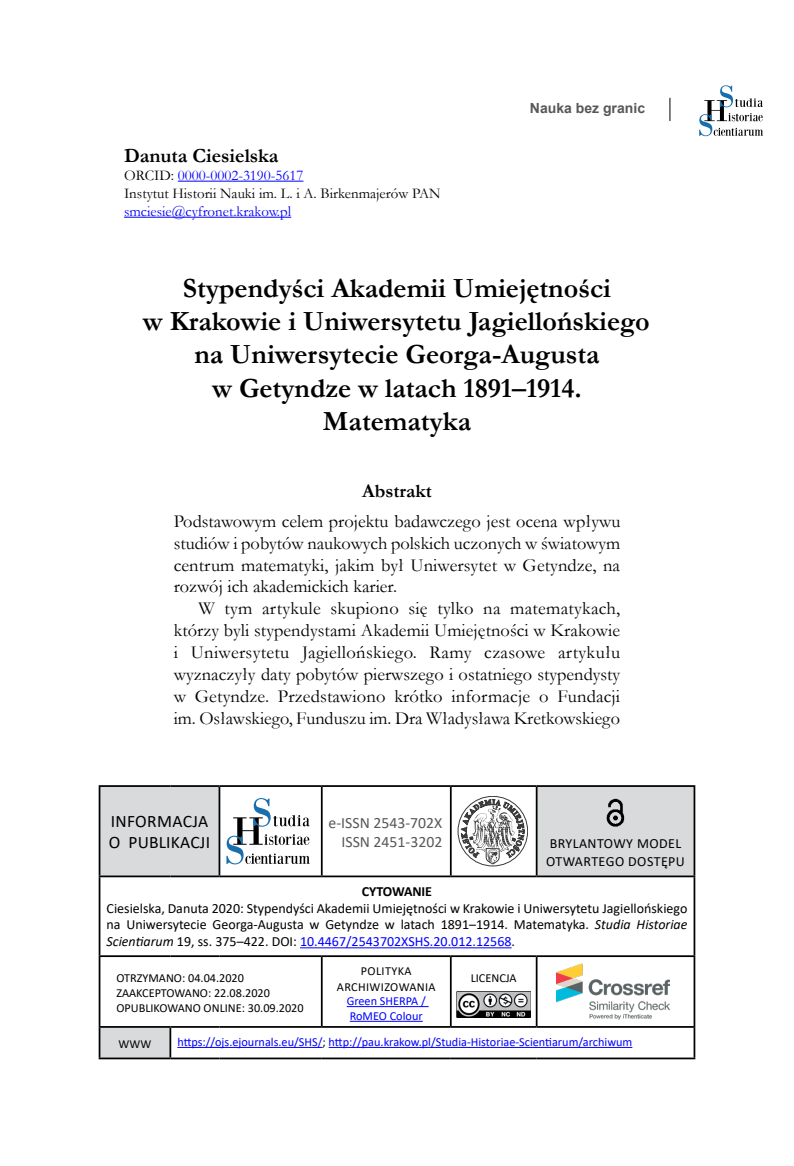
<style>
.page{position:relative;width:794px;height:1166px;background:#fff}
.page>*{position:absolute;margin:0;border:0;box-sizing:border-box;transform-origin:0 0}
.t1{font:700 28px/33.2px "Garamond";color:#000;text-align:center}
.t2{font:700 20.12px "Garamond";color:#000}
.t3{font:700 19.25px "Garamond";color:#000}
.t4{font:18.38px/21.9px "Garamond";color:#000;text-align:justify}
.t5{font:17.5px/21px "Calibri";letter-spacing:.01em;color:#000}
.t6{font:15.75px/19.2px "Calibri";color:#58585a;text-align:right}
.t7{font:14.88px/18px "Garamond";color:#000}
.t8{font:14.88px "Garamond";color:#00f}
.t9{font:14px/16.8px "Calibri";color:#000;text-align:justify}
.t10{font:14px/17.5px "Calibri";letter-spacing:.03em;color:#000}
.t11{font:700 14px "Arial";color:#58585a}
.t12{font:700 14px "Calibri";letter-spacing:-.005em;color:#000}
.t13{font:12.25px/14.7px "Calibri";color:#00f}
.t14{font:12.25px/14.7px "Calibri";color:#000}
.t15{font:12.25px/15.2px "Calibri";letter-spacing:.03em;color:#000;text-align:center}
.s1{color:#00f}
.s2{font-style:italic}
.s3{color:#000}
</style>
<div class="page">
<svg style="left:669px;top:98px;width:1px;height:23px"></svg>
<svg style="left:699px;top:85px;width:64px;height:51px"></svg>
<hr style="left:178px;top:181px;width:125px;height:1px;background:#00f">
<hr style="left:124px;top:217px;width:167px;height:1px;background:#00f">
<svg style="left:100px;top:787px;width:593px;height:270px"></svg>
<hr style="left:99px;top:785px;width:71px;height:2px;background:#000">
<hr style="left:99px;top:787px;width:1px;height:88px;background:#000">
<hr style="left:170px;top:785px;width:49px;height:2px;background:#000">
<hr style="left:219px;top:785px;width:103px;height:2px;background:#000">
<hr style="left:219px;top:787px;width:1px;height:88px;background:#000">
<hr style="left:322px;top:785px;width:129px;height:2px;background:#000">
<hr style="left:321px;top:787px;width:2px;height:88px;background:#000">
<hr style="left:451px;top:785px;width:85px;height:2px;background:#000">
<hr style="left:450px;top:787px;width:2px;height:88px;background:#000">
<hr style="left:536px;top:785px;width:159px;height:2px;background:#000">
<hr style="left:536px;top:787px;width:1px;height:88px;background:#000">
<hr style="left:693px;top:787px;width:2px;height:88px;background:#000">
<hr style="left:99px;top:875px;width:71px;height:2px;background:#000">
<hr style="left:99px;top:877px;width:1px;height:78px;background:#000">
<hr style="left:170px;top:875px;width:49px;height:2px;background:#000">
<hr style="left:219px;top:875px;width:103px;height:2px;background:#000">
<hr style="left:322px;top:875px;width:129px;height:2px;background:#000">
<hr style="left:451px;top:875px;width:85px;height:2px;background:#000">
<hr style="left:536px;top:875px;width:159px;height:2px;background:#000">
<hr style="left:693px;top:877px;width:2px;height:78px;background:#000">
<hr style="left:99px;top:955px;width:71px;height:2px;background:#000">
<hr style="left:99px;top:957px;width:1px;height:69px;background:#000">
<hr style="left:170px;top:955px;width:49px;height:2px;background:#000">
<hr style="left:219px;top:955px;width:103px;height:2px;background:#000">
<hr style="left:322px;top:955px;width:129px;height:2px;background:#000">
<hr style="left:321px;top:957px;width:2px;height:69px;background:#000">
<hr style="left:451px;top:955px;width:85px;height:2px;background:#000">
<hr style="left:450px;top:957px;width:2px;height:69px;background:#000">
<hr style="left:536px;top:955px;width:159px;height:2px;background:#000">
<hr style="left:536px;top:957px;width:1px;height:69px;background:#000">
<hr style="left:693px;top:957px;width:2px;height:69px;background:#000">
<hr style="left:99px;top:1026px;width:71px;height:2px;background:#000">
<svg style="left:99px;top:1028px;width:1px;height:29px"></svg>
<hr style="left:170px;top:1026px;width:49px;height:2px;background:#000">
<hr style="left:169px;top:1028px;width:2px;height:29px;background:#000">
<hr style="left:219px;top:1026px;width:103px;height:2px;background:#000">
<hr style="left:322px;top:1026px;width:129px;height:2px;background:#000">
<hr style="left:451px;top:1026px;width:85px;height:2px;background:#000">
<hr style="left:536px;top:1026px;width:159px;height:2px;background:#000">
<hr style="left:693px;top:1028px;width:2px;height:29px;background:#000">
<hr style="left:99px;top:1057px;width:71px;height:2px;background:#000">
<hr style="left:170px;top:1057px;width:49px;height:2px;background:#000">
<hr style="left:219px;top:1057px;width:103px;height:2px;background:#000">
<hr style="left:322px;top:1057px;width:129px;height:2px;background:#000">
<hr style="left:451px;top:1057px;width:85px;height:2px;background:#000">
<hr style="left:536px;top:1057px;width:159px;height:2px;background:#000">
<svg style="left:226px;top:798px;width:84px;height:66px"></svg>
<svg style="left:461px;top:796px;width:63px;height:68px"></svg>
<img style="left:606px;top:798px;width:18px;height:28px">
<hr style="left:300px;top:947px;width:211px;height:1px;background:#00f">
<hr style="left:347px;top:1006px;width:81px;height:1px;background:#00f">
<hr style="left:350px;top:1021px;width:73px;height:1px;background:#00f">
<img style="left:457px;top:991px;width:73px;height:26px">
<img style="left:556px;top:963px;width:113px;height:57px">
<hr style="left:177px;top:1047px;width:145px;height:1px;background:#00f">
<hr style="left:329px;top:1047px;width:303px;height:1px;background:#00f">
<p class="t2" style="left:124px;top:142px;width:156px">Danuta Ciesielska</p>
<p class="t7" style="left:124px;top:166px;width:318px">ORCID: <span class="s1">0000-0002-3190-5617<br></span>Instytut Historii Nauki im. L. i A. Birkenmajerów PAN</p>
<p class="t8" style="left:124px;top:201px;width:169px">smciesie@cyfronet.krakow.pl</p>
<p class="t11" style="left:530px;top:99px;width:117px">Nauka bez granic</p>
<h1 class="t1" style="left:143px;top:272px;width:508px">Stypendyści Akademii Umiejętności<br>w Krakowie i Uniwersytetu Jagiellońskiego na Uniwersytecie Georga-Augusta<br>w Getyndze w latach 1891–1914.<br>Matematyka</h1>
<p class="t3" style="left:362px;top:478px;width:71px">Abstrakt</p>
<p class="t4" style="left:174px;top:509px;width:448px">Podstawowym celem projektu badawczego jest ocena wpływu studiów i pobytów naukowych polskich uczonych w światowym centrum matematyki, jakim był Uniwersytet w Getyndze, na rozwój ich akademickich karier.</p>
<p class="t4" style="left:174px;top:597px;width:448px;text-indent:25px">W tym artykule skupiono się tylko na matematykach, którzy byli stypendystami Akademii Umiejętności w Krakowie i Uniwersytetu Jagiellońskiego. Ramy czasowe artykułu wyznaczyły daty pobytów pierwszego i ostatniego stypendysty w Getyndze. Przedstawiono krótko informacje o Fundacji im. Osławskiego, Funduszu im. Dra Władysława Kretkowskiego</p>
<p class="t5" style="left:109px;top:810px;width:103px">INFORMACJA<br>O PUBLIKACJI</p>
<p class="t6" style="left:328px;top:812px;width:115px">e-ISSN 2543-702X<br>ISSN 2451-3202</p>
<p class="t10" style="left:546px;top:835px;width:140px">BRYLANTOWY MODEL<br>OTWARTEGO DOSTĘPU</p>
<p class="t12" style="left:362px;top:881px;width:72px">CYTOWANIE</p>
<p class="t9" style="left:107px;top:899px;width:582px">Ciesielska, Danuta 2020: Stypendyści Akademii Umiejętności w Krakowie i Uniwersytetu Jagiellońskiego na Uniwersytecie Georga-Augusta w Getyndze w latach 1891–1914. Matematyka. <span class="s2">Studia Historiae Scientiarum</span> 19, ss. 375–422. DOI: <span class="s1">10.4467/2543702XSHS.20.012.12568</span>.</p>
<p class="t14" style="left:116px;top:970px;width:189px">OTRZYMANO: 04.04.2020<br>ZAAKCEPTOWANO: 22.08.2020<br>OPUBLIKOWANO ONLINE: 30.09.2020</p>
<p class="t15" style="left:337px;top:963px;width:100px">POLITYKA<br>ARCHIWIZOWANIA</p>
<p class="t14" style="left:471px;top:970px;width:48px">LICENCJA</p>
<p class="t13" style="left:347px;top:993px;width:81px">Green SHERPA /<br>RoMEO Colour</p>
<p class="t14" style="left:119px;top:1036px;width:34px">WWW</p>
<p class="t13" style="left:177px;top:1034px;width:456px">https://ojs.ejournals.eu/SHS/<span class="s3">;</span> http://pau.krakow.pl/Studia-Historiae-Scientiarum/archiwum</p>
</div>
